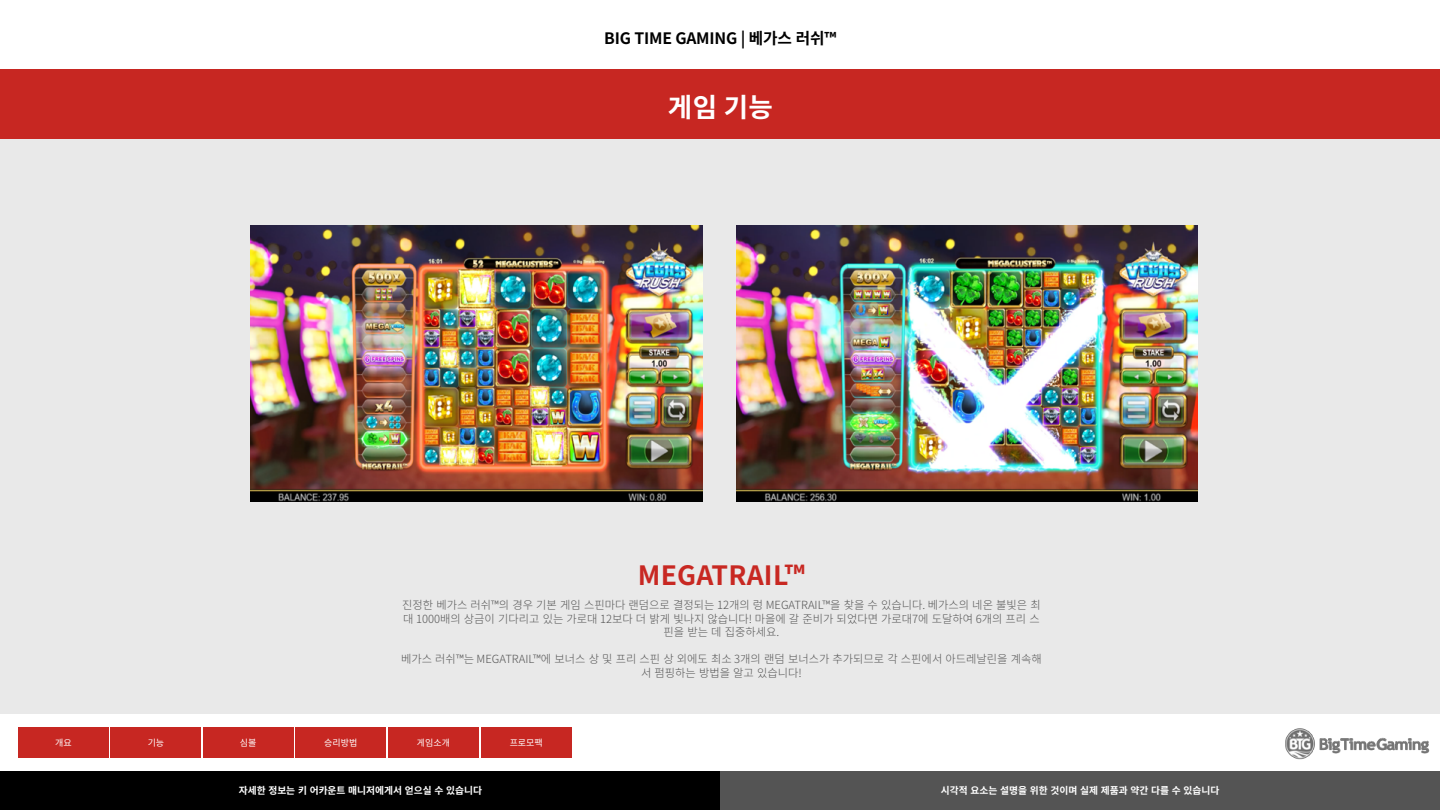
<style>
.page{position:relative;width:1440px;height:810px;background:#fff}
.page>*{position:absolute;margin:0;border:0;box-sizing:border-box;transform-origin:0 0}
.t1{font:700 26.55px "Noto Sans CJ Ktc";letter-spacing:.01em;color:#c82822}
.t2{font:700 26.55px "Noto Sans CJ Ktc";color:#fff}
.t3{font:700 15.75px "Noto Sans CJ Ktc";letter-spacing:-.01em;color:#000}
.t4{font:300 11.25px/13.5px "Noto Sans CJ Ktc";color:#545454;text-align:center}
.t5{font:700 9.75px "Noto Sans CJ Ktc";color:#fff}
.t6{font:9px "Noto Sans CJ Ktc";color:#fff}
</style>
<div class="page">
<div style="left:0;top:69px;width:1440px;height:644px;background:#e8e8e8"></div>
<div style="left:0;top:69px;width:1440px;height:69px;background:#c72722"></div>
<img style="left:1285px;top:728px;width:145px;height:32px">
<div style="left:18px;top:728px;width:91px;height:30px;background:#c72722"></div>
<div style="left:111px;top:728px;width:90px;height:30px;background:#c72722"></div>
<div style="left:203px;top:728px;width:90px;height:30px;background:#c72722"></div>
<div style="left:296px;top:728px;width:90px;height:30px;background:#c72722"></div>
<div style="left:388px;top:728px;width:91px;height:30px;background:#c72722"></div>
<div style="left:481px;top:728px;width:90px;height:30px;background:#c72722"></div>
<img style="left:737px;top:225px;width:460px;height:276px">
<img style="left:251px;top:225px;width:452px;height:276px">
<div style="left:0;top:771px;width:720px;height:39px;background:#000"></div>
<div style="left:720px;top:771px;width:720px;height:39px;background:#545454"></div>
<h2 class="t3" style="left:604px;top:29px;width:234px">BIG TIME GAMING | 베가스 러쉬™</h2>
<h1 class="t2" style="left:668px;top:92px;width:106px">게임 기능</h1>
<h1 class="t1" style="left:638px;top:560px;width:169px">MEGATRAIL™</h1>
<p class="t4" style="left:402px;top:599px;width:640px">진정한 베가스 러쉬™의 경우 기본 게임 스핀마다 랜덤으로 결정되는 12개의 렁 MEGATRAIL™을 찾을 수 있습니다. 베가스의 네온 불빛은 최 대 1000배의 상금이 기다리고 있는 가로대 12보다 더 밝게 빛나지 않습니다! 마을에 갈 준비가 되었다면 가로대7에 도달하여 6개의 프리 스 핀을 받는 데 집중하세요.</p>
<p class="t4" style="left:401px;top:653px;width:642px">베가스 러쉬™는 MEGATRAIL™에 보너스 상 및 프리 스핀 상 외에도 최소 3개의 랜덤 보너스가 추가되므로 각 스핀에서 아드레날린을 계속해 서 펌핑하는 방법을 알고 있습니다!</p>
<p class="t6" style="left:55px;top:738px;width:18px">개요</p>
<p class="t6" style="left:148px;top:738px;width:18px">기능</p>
<p class="t6" style="left:240px;top:738px;width:18px">심볼</p>
<p class="t6" style="left:324px;top:738px;width:35px">승리방법</p>
<p class="t6" style="left:417px;top:738px;width:35px">게임소개</p>
<p class="t6" style="left:510px;top:738px;width:35px">프로모팩</p>
<p class="t5" style="left:239px;top:785px;width:245px">자세한 정보는 키 어카운트 매니저에게서 얻으실 수 있습니다</p>
<p class="t5" style="left:941px;top:785px;width:280px">시각적 요소는 설명을 위한 것이며 실제 제품과 약간 다를 수 있습니다</p>
</div>
